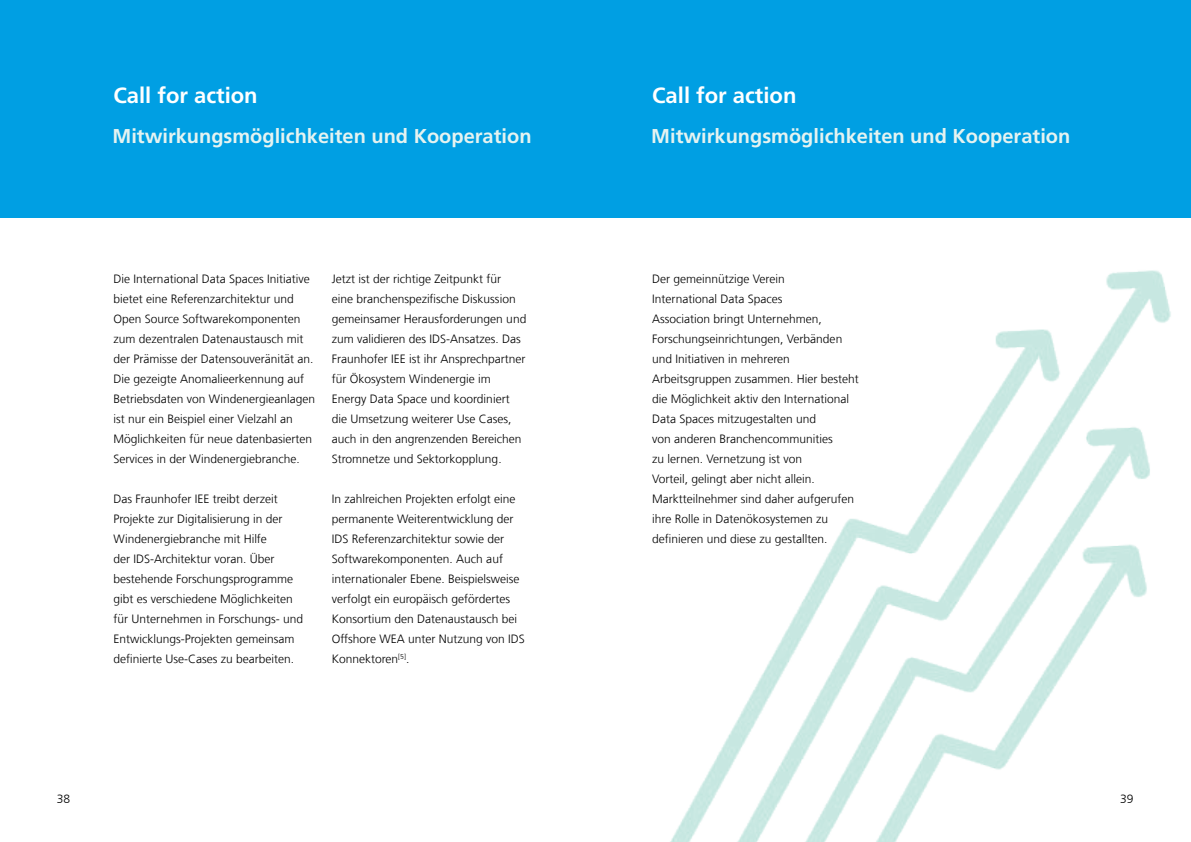
<style>
.page{position:relative;width:1191px;height:842px;background:#fff}
.page>*{position:absolute;margin:0;border:0;box-sizing:border-box;transform-origin:0 0}
.t1{font:700 22px "Frutiger LT Com";color:#fff}
.t2{font:700 20px "Frutiger LT Com";color:#e5f3f1}
.t3{font:300 12px/20px "Frutiger LT Com";color:#000}
</style>
<div class="page">
<img style="left:670px;top:270px;width:501px;height:572px">
<div style="left:0;top:0;width:1191px;height:218px;background:#009fe3"></div>
<h1 class="t1" style="left:113px;top:82px;width:146px">Call for action</h1>
<h2 class="t2" style="left:112px;top:124px;width:420px">Mitwirkungsmöglichkeiten und Kooperation</h2>
<p class="t3" style="left:113px;top:268px;width:203px">Die International Data Spaces Initiative bietet eine Referenzarchitektur und Open Source Softwarekomponenten zum dezentralen Datenaustausch mit der Prämisse der Datensouveränität an.<br>Die gezeigte Anomalieerkennung auf Betriebsdaten von Windenergieanlagen ist nur ein Beispiel einer Vielzahl an Möglichkeiten für neue datenbasierten Services in der Windenergiebranche.</p>
<p class="t3" style="left:113px;top:488px;width:191px">Das Fraunhofer IEE treibt derzeit Projekte zur Digitalisierung in der Windenergiebranche mit Hilfe<br>der IDS-Architektur voran. Über bestehende Forschungsprogramme gibt es verschiedene Möglichkeiten für Unternehmen in Forschungs- und Entwicklungs-Projekten gemeinsam definierte Use-Cases zu bearbeiten.</p>
<p class="t3" style="left:332px;top:269px;width:196px">Jetzt ist der richtige Zeitpunkt für<br>eine branchenspezifische Diskussion gemeinsamer Herausforderungen und zum validieren des IDS-Ansatzes. Das Fraunhofer IEE ist ihr Ansprechpartner für Ökosystem Windenergie im Energy Data Space und koordiniert die Umsetzung weiterer Use Cases, auch in den angrenzenden Bereichen Stromnetze und Sektorkopplung.</p>
<p class="t3" style="left:332px;top:489px;width:194px">In zahlreichen Projekten erfolgt eine permanente Weiterentwicklung der IDS Referenzarchitektur sowie der Softwarekomponenten. Auch auf internationaler Ebene. Beispielsweise verfolgt ein europäisch gefördertes Konsortium den Datenaustausch bei Offshore WEA unter Nutzung von IDS Konnektoren<sup>[5]</sup>.</p>
<h1 class="t1" style="left:652px;top:82px;width:146px">Call for action</h1>
<h2 class="t2" style="left:651px;top:124px;width:420px">Mitwirkungsmöglichkeiten und Kooperation</h2>
<p class="t3" style="left:652px;top:268px;width:208px">Der gemeinnützige Verein<br>International Data Spaces<br>Association bringt Unternehmen, Forschungseinrichtungen, Verbänden und Initiativen in mehreren Arbeitsgruppen zusammen. Hier besteht die Möglichkeit aktiv den International Data Spaces mitzugestalten und<br>von anderen Branchencommunities<br>zu lernen. Vernetzung ist von<br>Vorteil, gelingt aber nicht allein.<br>Marktteilnehmer sind daher aufgerufen ihre Rolle in Datenökosystemen zu definieren und diese zu gestallten.</p>
<p class="t3" style="left:57px;top:788px;width:15px">38</p>
<p class="t3" style="left:1120px;top:788px;width:15px">39</p>
</div>
